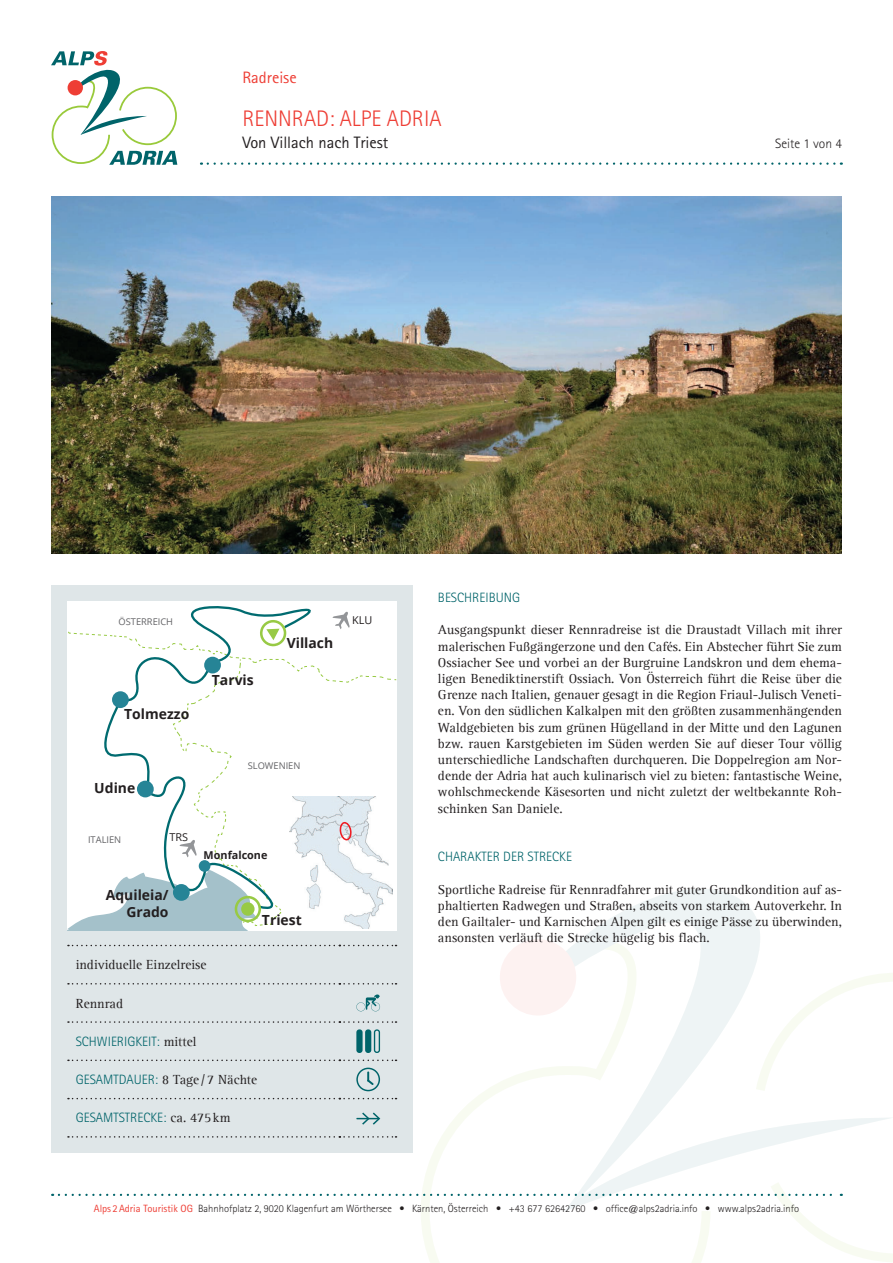
<style>
.page{position:relative;width:893px;height:1263px;background:#fff}
.page>*{position:absolute;margin:0;border:0;box-sizing:border-box;transform-origin:0 0}
.t1{font:300 22.5px "Rotis Sans Serif Std";color:#ee3e35}
.t2{font:16.5px "Rotis Sans Serif Std";color:#231f20}
.t3{font:16.5px "Rotis Sans Serif Std";color:#ee3e35}
.t4{font:700 13.95px/16.6px "Open Sans";color:#231f20;text-align:right}
.t5{font:13.5px/16.2px "Agfa Rotis Serif";color:#231f20;text-align:justify}
.t6{font:300 13.5px "Rotis Sans Serif Std";color:#00646a}
.t7{font:300 13.5px "Rotis Sans Serif Std";color:#231f20}
.t8{font:700 10.8px "Open Sans";color:#231f20}
.t9{font:10.8px "Open Sans";color:#231f20}
.t10{font:300 10.5px "Rotis Sans Serif Std";color:#231f20}
.t11{font:9.3px "Open Sans";color:#636366}
.s1{font-family:"Agfa Rotis Serif";font-weight:400;color:#231f20}
.s2{font-family:"Rotis Sans Serif Std";font-weight:300;color:#00646a}
.s3{font-weight:400;color:#ee3e35}
</style>
<div class="page">
<svg style="left:421px;top:973px;width:472px;height:290px"></svg>
<svg style="left:519px;top:889px;width:328px;height:223px"></svg>
<div style="left:500px;top:939px;width:76px;height:76px;background:#fdf2f1;border-radius:50%"></div>
<svg style="left:208px;top:162px;width:634px;height:3px"></svg>
<svg style="left:51px;top:51px;width:126px;height:114px"></svg>
<div style="left:51px;top:586px;width:361px;height:567px;background:#dfe6e8"></div>
<svg style="left:68px;top:945px;width:328px;height:1px"></svg>
<svg style="left:68px;top:983px;width:328px;height:1px"></svg>
<svg style="left:68px;top:1021px;width:328px;height:2px"></svg>
<svg style="left:68px;top:1059px;width:328px;height:2px"></svg>
<svg style="left:68px;top:1098px;width:328px;height:1px"></svg>
<svg style="left:356px;top:994px;width:24px;height:17px"></svg>
<div style="left:356px;top:1029px;width:7px;height:24px;background:#00646a;border-radius:3px"></div>
<div style="left:365px;top:1029px;width:6px;height:24px;background:#00646a;border-radius:3px"></div>
<svg style="left:374px;top:1029px;width:6px;height:24px"></svg>
<svg style="left:356px;top:1068px;width:24px;height:23px"></svg>
<svg style="left:59px;top:1112px;width:834px;height:99px"></svg>
<img style="left:51px;top:197px;width:791px;height:356px">
<svg style="left:67px;top:602px;width:329px;height:329px;background:#f0f5f5"></svg>
<div style="left:173px;top:884px;width:17px;height:17px;background:#268496;border-radius:50%"></div>
<p class="t3" style="left:242px;top:68px;width:56px">Radreise</p>
<h1 class="t1" style="left:242px;top:106px;width:201px">RENNRAD: ALPE ADRIA</h1>
<p class="t2" style="left:242px;top:133px;width:148px">Von Villach nach Triest</p>
<p class="t7" style="left:775px;top:136px;width:68px">Seite 1 von 4</p>
<p class="t11" style="left:119px;top:615px;width:56px">ÖSTERREICH</p>
<p class="t9" style="left:352px;top:613px;width:22px">KLU</p>
<p class="t4" style="left:287px;top:635px;width:48px">Villach</p>
<p class="t4" style="left:124px;top:705px;width:67px">Tolmezzo</p>
<p class="t4" style="left:212px;top:671px;width:43px">Tarvis</p>
<p class="t4" style="left:94px;top:779px;width:42px">Udine</p>
<p class="t11" style="left:88px;top:833px;width:35px">ITALIEN</p>
<p class="t9" style="left:170px;top:829px;width:20px">TRS</p>
<p class="t4" style="left:106px;top:887px;width:64px">Aquileia/<br>Grado</p>
<p class="t11" style="left:248px;top:759px;width:54px">SLOWENIEN</p>
<p class="t8" style="left:204px;top:847px;width:65px">Monfalcone</p>
<p class="t4" style="left:262px;top:911px;width:41px">Triest</p>
<p class="t5" style="left:76px;top:957px;width:132px">individuelle Einzelreise</p>
<p class="t5" style="left:76px;top:995px;width:49px">Rennrad</p>
<p class="t6" style="left:76px;top:1033px;width:122px">SCHWIERIGKEIT: <span class="s1">mittel</span></p>
<p class="t5" style="left:76px;top:1072px;width:183px"><span class="s2">GESAMTDAUER:</span> 8 Tage /7 Nächte</p>
<p class="t6" style="left:76px;top:1110px;width:156px">GESAMTSTRECKE: <span class="s1">ca. 475km</span></p>
<p class="t6" style="left:438px;top:590px;width:84px">BESCHREIBUNG</p>
<p class="t5" style="left:438px;top:622px;width:405px">Ausgangspunkt dieser Rennradreise ist die Draustadt Villach mit ihrer malerischen Fußgängerzone und den Cafés. Ein Abstecher führt Sie zum Ossiacher See und vorbei an der Burgruine Landskron und dem ehema&shy;ligen Benediktinerstift Ossiach. Von Österreich führt die Reise über die Grenze nach Italien, genauer gesagt in die Region Friaul-Julisch Veneti&shy;en. Von den südlichen Kalkalpen mit den größten zusammenhängenden Waldgebieten bis zum grünen Hügelland in der Mitte und den Lagunen bzw. rauen Karstgebieten im Süden werden Sie auf dieser Tour völlig unterschiedliche Landschaften durchqueren. Die Doppelregion am Nor&shy;dende der Adria hat auch kulinarisch viel zu bieten: fantastische Weine, wohlschmeckende Käsesorten und nicht zuletzt der weltbekannte Roh&shy;schinken San Daniele.</p>
<p class="t6" style="left:438px;top:849px;width:136px">CHARAKTER DER STRECKE</p>
<p class="t5" style="left:438px;top:881px;width:405px">Sportliche Radreise für Rennradfahrer mit guter Grundkondition auf as&shy;phaltierten Radwegen und Straßen, abseits von starkem Autoverkehr. In den Gailtaler- und Karnischen Alpen gilt es einige Pässe zu überwinden, ansonsten verläuft die Strecke hügelig bis flach.</p>
<p class="t10" style="left:94px;top:1202px;width:707px"><span class="s3">Alps 2Adria Touristik OG</span> Bahnhofplatz 2, 9020 Klagenfurt am Wörthersee • Kärnten, Österreich • +43 677 62642760 • office@alps2adria.info • www.alps2adria.info</p>
</div>
